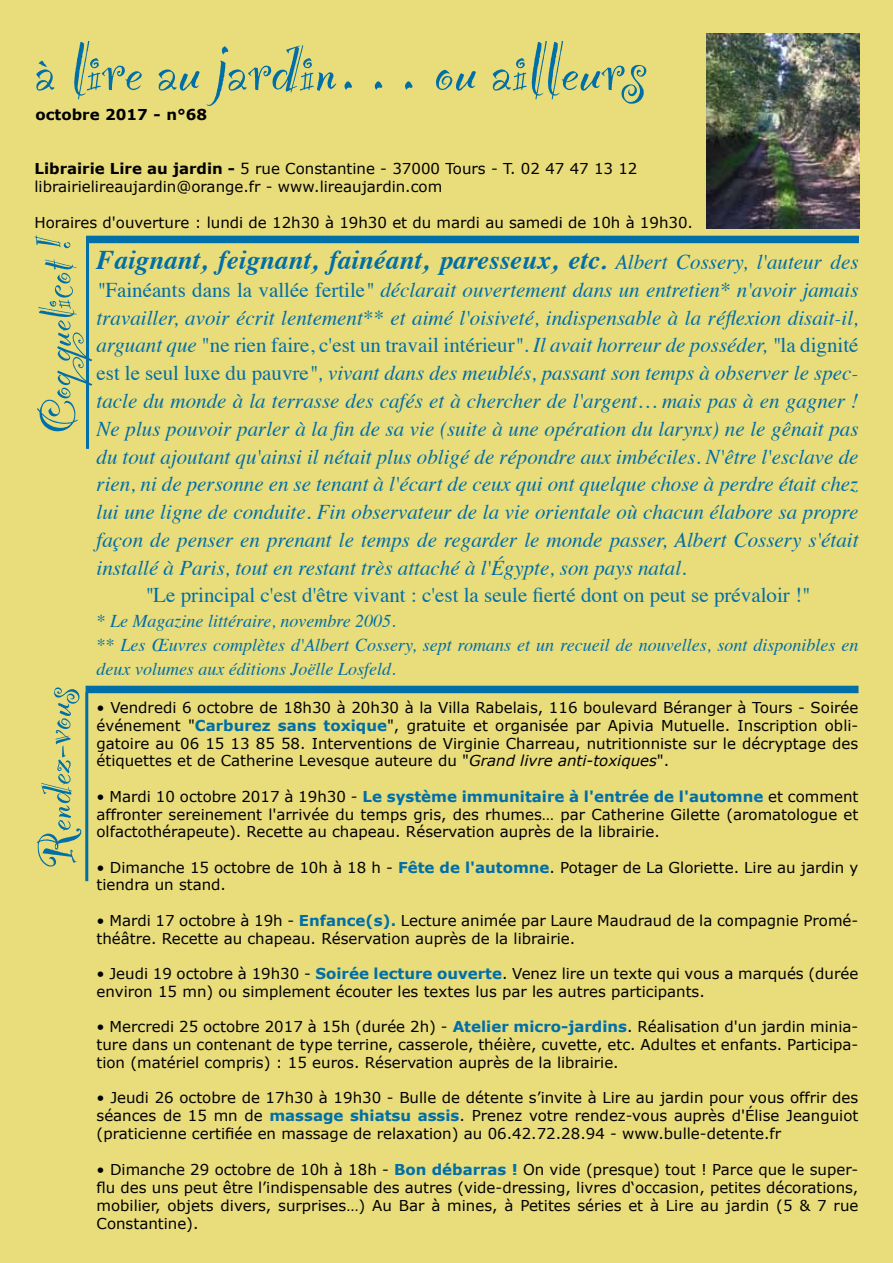
<style>
.page{position:relative;width:893px;height:1263px;background:#e8dc7b}
.page>*{position:absolute;margin:0;border:0;box-sizing:border-box;transform-origin:0 0}
.t1{font:82.5px "Party Let Plain";color:#006ea7}
.t2{font:54px "Party Let Plain";color:#006ea7}
.t3{font:italic 700 27px "Times";color:#006ea7}
.t4{font:italic 21px "Times";color:#006ea7}
.t5{font:21px "Times";color:#006ea7}
.t6{font:italic 18px/24.2px "Times";color:#006ea7}
.t7{font:15px/17.7px "Verdana";color:#000;text-align:justify}
.t8{font:700 15px "Verdana";color:#000}
.s1{font-weight:700}
.s2{font-weight:400;font-size:21px}
.s3{font-style:normal}
.s4{font-style:italic}
.s5{font-weight:700;color:#006ea7}
</style>
<div class="page">
<div style="left:86px;top:236px;width:773px;height:7px;background:#006ea7"></div>
<hr style="left:86px;top:243px;width:3px;height:206px;background:#006ea7">
<div style="left:86px;top:686px;width:772px;height:7px;background:#006ea7"></div>
<hr style="left:85px;top:693px;width:3px;height:188px;background:#006ea7">
<img style="left:707px;top:34px;width:153px;height:194px">
<h1 class="t1" style="left:35px;top:13px;width:614px">à lire au jardin… ou ailleurs</h1>
<p class="t8" style="left:36px;top:105px;width:173px">octobre 2017 - n°68</p>
<p class="t7" style="left:35px;top:160px;width:604px"><span class="s1">Librairie Lire au jardin -</span> 5 rue Constantine - 37000 Tours - T. 02 47 47 13 12 librairielireaujardin@orange.fr - www.lireaujardin.com</p>
<p class="t7" style="left:35px;top:214px;width:660px">Horaires d'ouverture : lundi de 12h30 à 19h30 et du mardi au samedi de 10h à 19h30.</p>
<h2 class="t2" style="left:20px;top:434px;width:200px;rotate:-90deg">Coqquelicot !</h2>
<h3 class="t3" style="left:97px;top:235px;width:763px">Faignant, feignant, fainéant, paresseux, etc. <span class="s2">Albert Cossery, l'auteur des</span></h3>
<h3 class="t4" style="left:97px;top:271px;width:763px">"<span class="s3">Fainéants dans la vallée fertile</span>" déclarait ouvertement dans un entretien* n'avoir jamais</h3>
<h3 class="t4" style="left:97px;top:299px;width:763px">travailler, avoir écrit lentement** et aimé l'oisiveté, indispensable à la réflexion disait-il,</h3>
<h3 class="t5" style="left:97px;top:326px;width:763px"><span class="s4">arguant que</span> "ne rien faire, c'est un travail intérieur<span class="s4">". Il avait horreur de posséder, "</span>la dignité</h3>
<h3 class="t4" style="left:97px;top:355px;width:763px"><span class="s3">est le seul luxe du pauvre</span>", vivant dans des meublés, passant son temps à observer le spec-</h3>
<h3 class="t4" style="left:97px;top:383px;width:763px">tacle du monde à la terrasse des cafés et à chercher de l'argent… mais pas à en gagner !</h3>
<h3 class="t4" style="left:97px;top:410px;width:763px">Ne plus pouvoir parler à la fin de sa vie (suite à une opération du larynx) ne le gênait pas</h3>
<h3 class="t4" style="left:97px;top:438px;width:763px">du tout ajoutant qu'ainsi il nétait plus obligé de répondre aux imbéciles. N'être l'esclave de</h3>
<h3 class="t4" style="left:97px;top:466px;width:763px">rien, ni de personne en se tenant à l'écart de ceux qui ont quelque chose à perdre était chez</h3>
<h3 class="t4" style="left:97px;top:494px;width:763px">lui une ligne de conduite. Fin observateur de la vie orientale où chacun élabore sa propre</h3>
<h3 class="t4" style="left:97px;top:522px;width:763px">façon de penser en prenant le temps de regarder le monde passer, Albert Cossery s'était</h3>
<h3 class="t4" style="left:97px;top:549px;width:591px">installé à Paris, tout en restant très attaché à l'Égypte, son pays natal.</h3>
<h3 class="t5" style="left:144px;top:576px;width:668px"><span class="s4">"</span>Le principal c'est d'être vivant : c'est la seule fierté dont on peut se prévaloir !"</h3>
<p class="t6" style="left:97px;top:607px;width:763px">* Le Magazine littéraire, novembre 2005.<br>** Les Œuvres complètes d'Albert Cossery, sept romans et un recueil de nouvelles, sont disponibles en deux volumes aux éditions Joëlle Losfeld.</p>
<h2 class="t2" style="left:20px;top:868px;width:185px;rotate:-90deg">Rendez-vous</h2>
<p class="t7" style="left:97px;top:699px;width:763px">• Vendredi 6 octobre de 18h30 à 20h30 à la Villa Rabelais, 116 boulevard Béranger à Tours - Soirée événement "<span class="s5">Carburez sans toxique</span>", gratuite et organisée par Apivia Mutuelle. Inscription obli&shy;gatoire au 06 15 13 85 58. Interventions de Virginie Charreau, nutritionniste sur le décryptage des étiquettes et de Catherine Levesque auteure du "<span class="s4">Grand livre anti-toxiques</span>".</p>
<p class="t7" style="left:97px;top:788px;width:763px">• Mardi 10 octobre 2017 à 19h30 - <span class="s5">Le système immunitaire à l'entrée de l'automne</span> et comment affronter sereinement l'arrivée du temps gris, des rhumes… par Catherine Gilette (aromatologue et olfactothérapeute). Recette au chapeau. Réservation auprès de la librairie.</p>
<p class="t7" style="left:97px;top:859px;width:763px">• Dimanche 15 octobre de 10h à 18 h - <span class="s5">Fête de l'automne</span>. Potager de La Gloriette. Lire au jardin y tiendra un stand.</p>
<p class="t7" style="left:97px;top:912px;width:763px">• Mardi 17 octobre à 19h - <span class="s5">Enfance(s).</span> Lecture animée par Laure Maudraud de la compagnie Promé&shy;théâtre. Recette au chapeau. Réservation auprès de la librairie.</p>
<p class="t7" style="left:97px;top:965px;width:763px">• Jeudi 19 octobre à 19h30 - <span class="s5">Soirée lecture ouverte</span>. Venez lire un texte qui vous a marqués (durée environ 15 mn) ou simplement écouter les textes lus par les autres participants.</p>
<p class="t7" style="left:97px;top:1018px;width:763px">• Mercredi 25 octobre 2017 à 15h (durée 2h) - <span class="s5">Atelier micro-jardins</span>. Réalisation d'un jardin minia&shy;ture dans un contenant de type terrine, casserole, théière, cuvette, etc. Adultes et enfants. Participa&shy;tion (matériel compris) : 15 euros. Réservation auprès de la librairie.</p>
<p class="t7" style="left:97px;top:1089px;width:763px">• Jeudi 26 octobre de 17h30 à 19h30 - Bulle de détente s’invite à Lire au jardin pour vous offrir des séances de 15 mn de <span class="s5">massage shiatsu assis</span>. Prenez votre rendez-vous auprès d'Élise Jeanguiot (praticienne certifiée en massage de relaxation) au 06.42.72.28.94 - www.bulle-detente.fr</p>
<p class="t7" style="left:97px;top:1160px;width:763px;line-height:18.1px">• Dimanche 29 octobre de 10h à 18h - <span class="s5">Bon débarras !</span> On vide (presque) tout ! Parce que le super&shy;flu des uns peut être l’indispensable des autres (vide-dressing, livres d‘occasion, petites décorations, mobilier, objets divers, surprises…) Au Bar à mines, à Petites séries et à Lire au jardin (5 &amp; 7 rue Constantine).</p>
</div>
